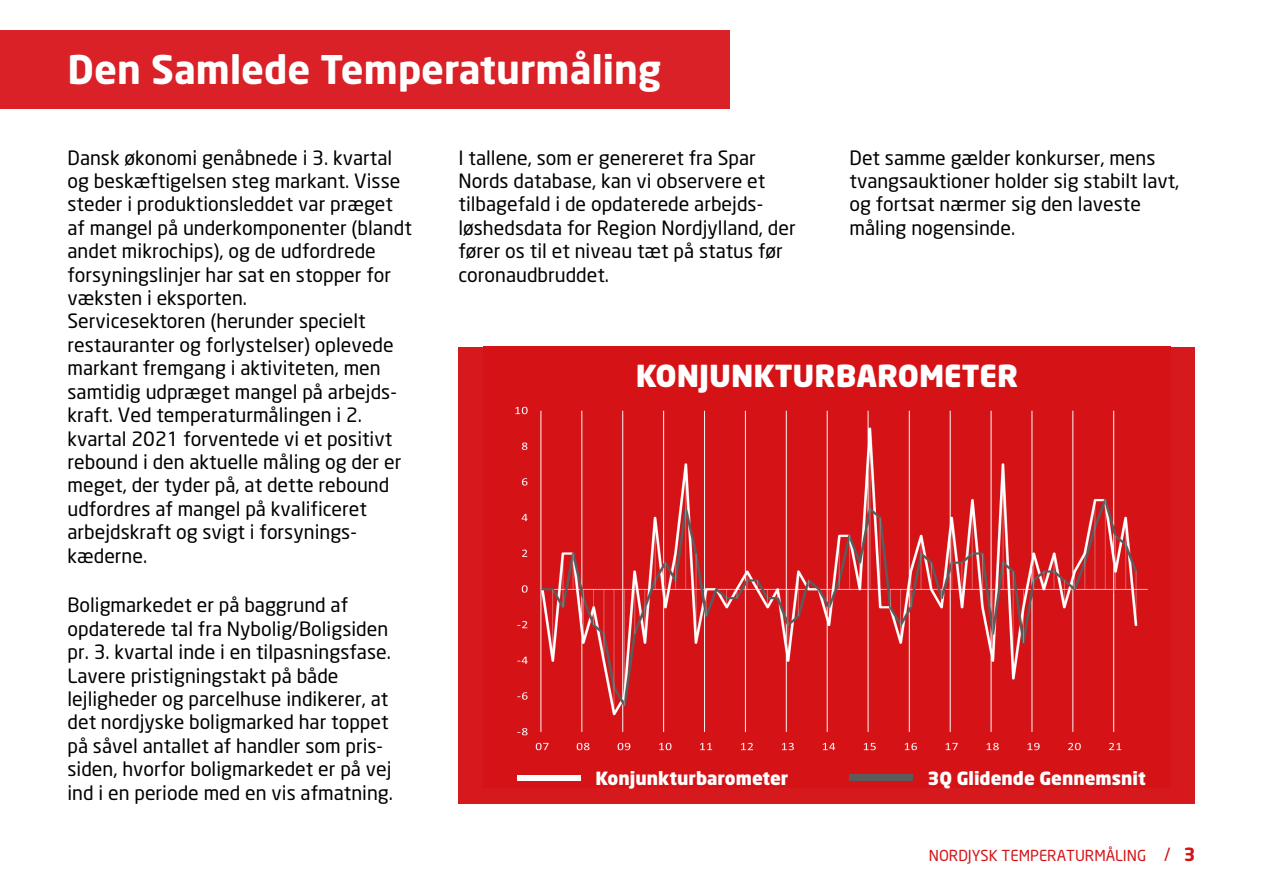
<style>
.page{position:relative;width:1263px;height:893px;background:#fff}
.page>*{position:absolute;margin:0;border:0;box-sizing:border-box;transform-origin:0 0}
.t1{font:700 39px "Neo Sans Pro";color:#fff}
.t2{font:900 30px "Neo Sans Std";color:#fff}
.t3{font:19.5px/23.4px "Neo Sans TR";color:#000}
.t4{font:900 18px "Neo Sans Std";color:#fff}
.t5{font:15px "Neo Sans TR";color:#d51317}
.s1{font-size:18px}
.s2{font-family:"Neo Sans Pro";font-weight:700;font-size:18px}
</style>
<div class="page">
<div style="left:0;top:30px;width:729px;height:78px;background:#da2128"></div>
<div style="left:458px;top:347px;width:737px;height:456px;background:#d6191d"></div>
<img style="left:515px;top:406px;width:633px;height:345px">
<div style="left:517px;top:775px;width:64px;height:6px;background:#fff"></div>
<div style="left:849px;top:774px;width:64px;height:7px;background:#5c5c5c"></div>
<p class="t1" style="left:68px;top:45px;width:595px">Den Samlede Temperaturmåling</p>
<p class="t3" style="left:68px;top:146px;width:346px">Dansk økonomi genåbnede i 3. kvartal og beskæftigelsen steg markant. Visse steder i produktionsleddet var præget af mangel på underkomponenter (blandt andet mikrochips), og de udfordrede forsyningslinjer har sat en stopper for væksten i eksporten.<br>Servicesektoren (herunder specielt restauranter og forlystelser) oplevede markant fremgang i aktiviteten, men samtidig udpræget mangel på arbejds&shy;kraft. Ved temperaturmålingen i 2. kvartal 2021 forventede vi et positivt rebound i den aktuelle måling og der er meget, der tyder på, at dette rebound udfordres af mangel på kvalificeret arbejdskraft og svigt i forsynings&shy;kæderne.</p>
<p class="t3" style="left:68px;top:593px;width:325px">Boligmarkedet er på baggrund af opdaterede tal fra Nybolig/Boligsiden pr. 3. kvartal inde i en tilpasningsfase.</p>
<p class="t3" style="left:68px;top:663px;width:327px">Lavere pristigningstakt på både lejligheder og parcelhuse indikerer, at det nordjyske boligmarked har toppet på såvel antallet af handler som pris&shy;siden, hvorfor boligmarkedet er på vej ind i en periode med en vis afmatning.</p>
<p class="t3" style="left:458px;top:146px;width:339px">I tallene, som er genereret fra Spar Nords database, kan vi observere et tilbagefald i de opdaterede arbejds&shy;løshedsdata for Region Nordjylland, der fører os til et niveau tæt på status før coronaudbruddet.</p>
<p class="t3" style="left:849px;top:146px;width:331px">Det samme gælder konkurser, mens tvangsauktioner holder sig stabilt lavt, og fortsat nærmer sig den laveste måling nogensinde.</p>
<p class="t2" style="left:636px;top:356px;width:384px">KONJUNKTURBAROMETER</p>
<p class="t4" style="left:595px;top:766px;width:194px">Konjunkturbarometer</p>
<p class="t4" style="left:927px;top:766px;width:220px">3Q Glidende Gennemsnit</p>
<p class="t5" style="left:929px;top:847px;width:268px">NORDJYSK TEMPERATURMÅLING <span class="s1">/</span> <span class="s2">3</span></p>
</div>
